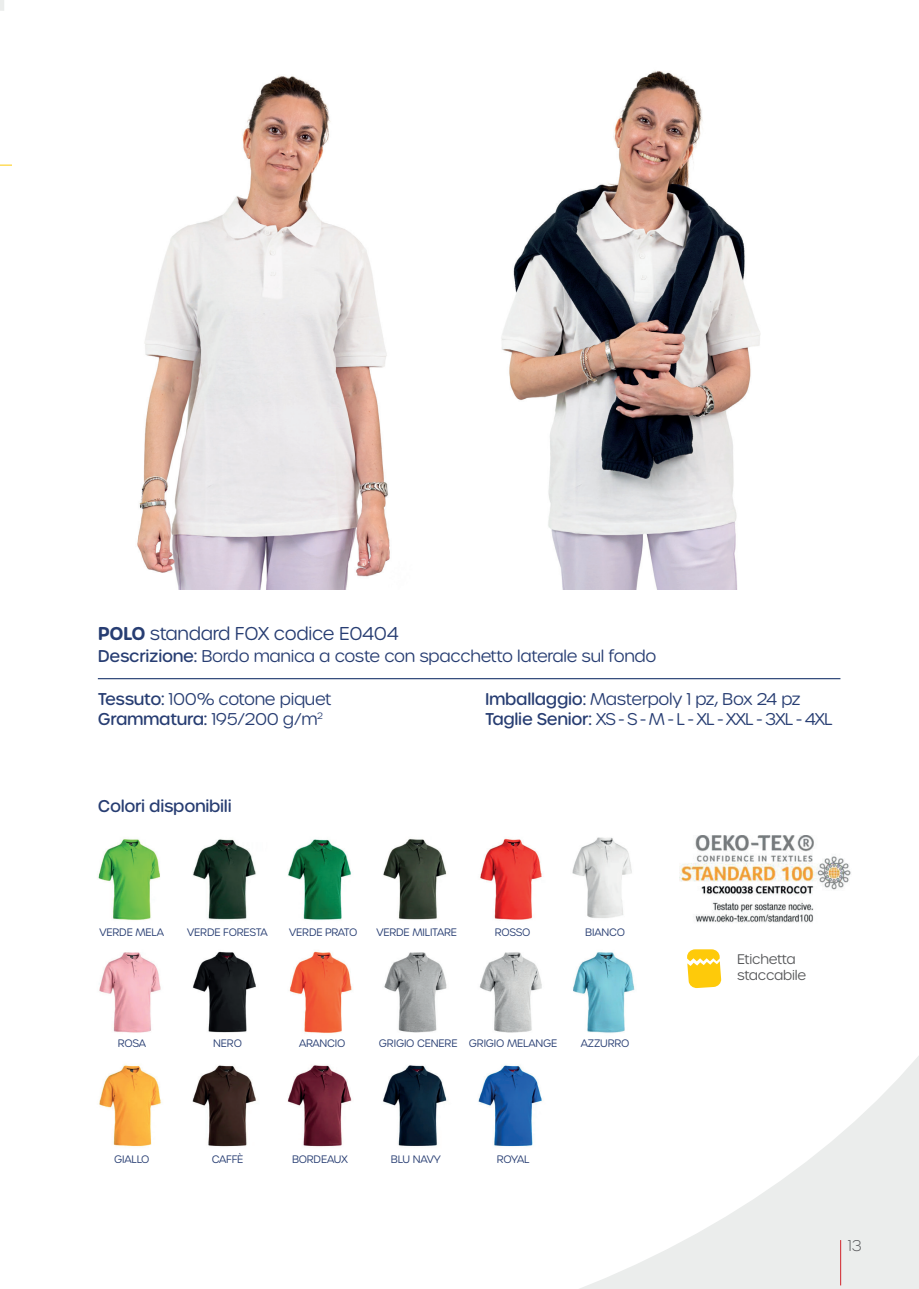
<style>
.page{position:relative;width:919px;height:1289px;background:#fff}
.page>*{position:absolute;margin:0;border:0;box-sizing:border-box;transform-origin:0 0}
.t1{font:300 18px "Urbane Rounded";letter-spacing:-.02em;color:#273d72}
.t2{font:300 16.5px/19.8px "Urbane Rounded";letter-spacing:-.02em;color:#273d72}
.t3{font:300 16.5px/19.8px "Urbane Rounded";letter-spacing:-.055em;color:#273d72}
.t4{font:500 16.5px "Urbane Rounded";letter-spacing:-.02em;color:#273d72}
.t5{font:200 15px "Urbane Rounded";color:#57585a}
.t6{font:300 13.5px/16.2px "Urbane Rounded";letter-spacing:-.02em;color:#57585a}
.t7{font:300 10.5px "Urbane Rounded";letter-spacing:-.02em;color:#273d72}
.s1{font-weight:600}
.s2{font-weight:500}
</style>
<div class="page">
<img style="left:98px;top:837px;width:533px;height:308px">
<svg style="left:0;top:0;width:12px;height:166px"></svg>
<svg style="left:115px;top:867px;width:803px;height:421px"></svg>
<hr style="left:840px;top:1239px;width:1px;height:46px;background:#d1232a">
<img style="left:137px;top:76px;width:253px;height:513px">
<img style="left:501px;top:71px;width:260px;height:518px">
<hr style="left:98px;top:678px;width:742px;height:1px;background:#001e5b">
<img style="left:679px;top:835px;width:172px;height:89px">
<svg style="left:687px;top:949px;width:34px;height:39px"></svg>
<h1 class="t1" style="left:98px;top:622px;width:302px"><span class="s1">POLO</span> standard FOX codice E0404</h1>
<h2 class="t2" style="left:98px;top:645px;width:560px"><span class="s2">Descrizione:</span> Bordo manica a coste con spacchetto laterale sul fondo</h2>
<h2 class="t2" style="left:98px;top:689px;width:235px"><span class="s2">Tessuto:</span> 100% cotone piquet<br><span class="s2">Grammatura:</span> 195/200 g/m<sup>2</sup></h2>
<h2 class="t4" style="left:98px;top:795px;width:135px">Colori disponibili</h2>
<h2 class="t3" style="left:485px;top:689px;width:349px"><span class="s2">Imballaggio:</span> Masterpoly 1 pz, Box 24 pz<br><span class="s2">Taglie Senior:</span> XS - S - M - L - XL - XXL - 3XL - 4XL</h2>
<p class="t7" style="left:100px;top:925px;width:66px">VERDE MELA</p>
<p class="t7" style="left:187px;top:925px;width:82px">VERDE FORESTA</p>
<p class="t7" style="left:289px;top:925px;width:70px">VERDE PRATO</p>
<p class="t7" style="left:376px;top:925px;width:82px">VERDE MILITARE</p>
<p class="t7" style="left:494px;top:925px;width:37px">ROSSO</p>
<p class="t7" style="left:585px;top:925px;width:41px">BIANCO</p>
<p class="t7" style="left:118px;top:1036px;width:30px">ROSA</p>
<p class="t7" style="left:213px;top:1036px;width:30px">NERO</p>
<p class="t7" style="left:299px;top:1036px;width:48px">ARANCIO</p>
<p class="t7" style="left:379px;top:1036px;width:180px">GRIGIO CENERE GRIGIO MELANGE</p>
<p class="t7" style="left:581px;top:1036px;width:50px">AZZURRO</p>
<p class="t7" style="left:114px;top:1152px;width:37px">GIALLO</p>
<p class="t7" style="left:212px;top:1152px;width:33px">CAFFÈ</p>
<p class="t7" style="left:292px;top:1152px;width:58px">BORDEAUX</p>
<p class="t7" style="left:391px;top:1152px;width:51px">BLU NAVY</p>
<p class="t7" style="left:497px;top:1152px;width:34px">ROYAL</p>
<p class="t6" style="left:737px;top:950px;width:71px">Etichetta staccabile</p>
<h3 class="t5" style="left:847px;top:1236px;width:15px">13</h3>
</div>
